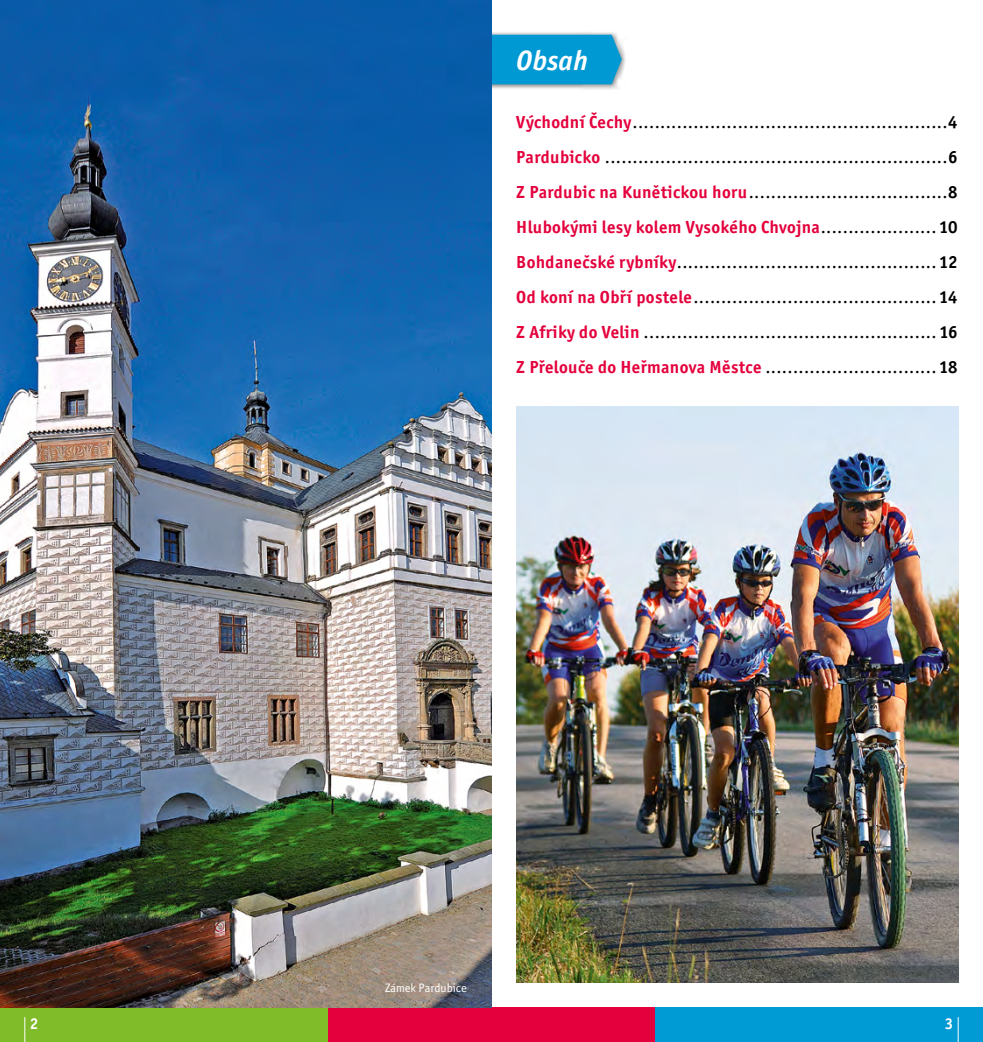
<style>
.page{position:relative;width:983px;height:1042px;background:#fff}
.page>*{position:absolute;margin:0;border:0;box-sizing:border-box;transform-origin:0 0}
.t1{font:italic 700 28px "Officina San Itc TCE";letter-spacing:.01em;color:#fff}
.t2{font:17.5px/35px "Officina San Itc TCE";color:#000;text-align:justify}
.t3{font:700 15.75px "Officina Ser Itc TCE";color:#fff}
.t4{font:12.25px "Officina San Itc TCE";color:#fff}
.s1{font-weight:700;color:#e4003c}
.s2{font-weight:700}
</style>
<div class="page">
<div style="left:0;top:1007px;width:327px;height:35px;background:#80bb2a"></div>
<div style="left:327px;top:1007px;width:328px;height:35px;background:#e4003c"></div>
<div style="left:655px;top:1007px;width:327px;height:35px;background:#009ad5"></div>
<svg style="left:24px;top:1017px;width:1px;height:25px"></svg>
<svg style="left:957px;top:1017px;width:1px;height:25px"></svg>
<div style="left:151px;top:30px;width:476px;height:60px;background:#000;opacity:.55"></div>
<div style="left:491px;top:35px;width:130px;height:49px;background:#0099d4"></div>
<img style="left:0;top:0;width:491px;height:1007px">
<img style="left:516px;top:407px;width:442px;height:575px">
<h1 class="t1" style="left:516px;top:44px;width:73px">Obsah</h1>
<p class="t2" style="left:516px;top:105px;width:443px"><span class="s1">Východní Čechy</span>..........................................................<span class="s2">4<br></span><span class="s1">Pardubicko</span>...............................................................<span class="s2">6<br></span><span class="s1">Z Pardubic na Kunětickou horu</span>.....................................<span class="s2">8<br></span><span class="s1">Hlubokými lesy kolem Vysokého Chvojna</span>...................... <span class="s2">10<br></span><span class="s1">Bohdanečské rybníky</span>................................................ <span class="s2">12<br></span><span class="s1">Od koní na Obří postele</span>............................................. <span class="s2">14<br></span><span class="s1">Z Afriky do Velin</span>...................................................... <span class="s2">16<br></span><span class="s1">Z Přelouče do Heřmanova Městce</span>................................ <span class="s2">18</span></p>
<p class="t4" style="left:385px;top:981px;width:83px">Zámek Pardubice</p>
<p class="t3" style="left:30px;top:1014px;width:10px">2</p>
<p class="t3" style="left:944px;top:1014px;width:10px">3</p>
</div>
